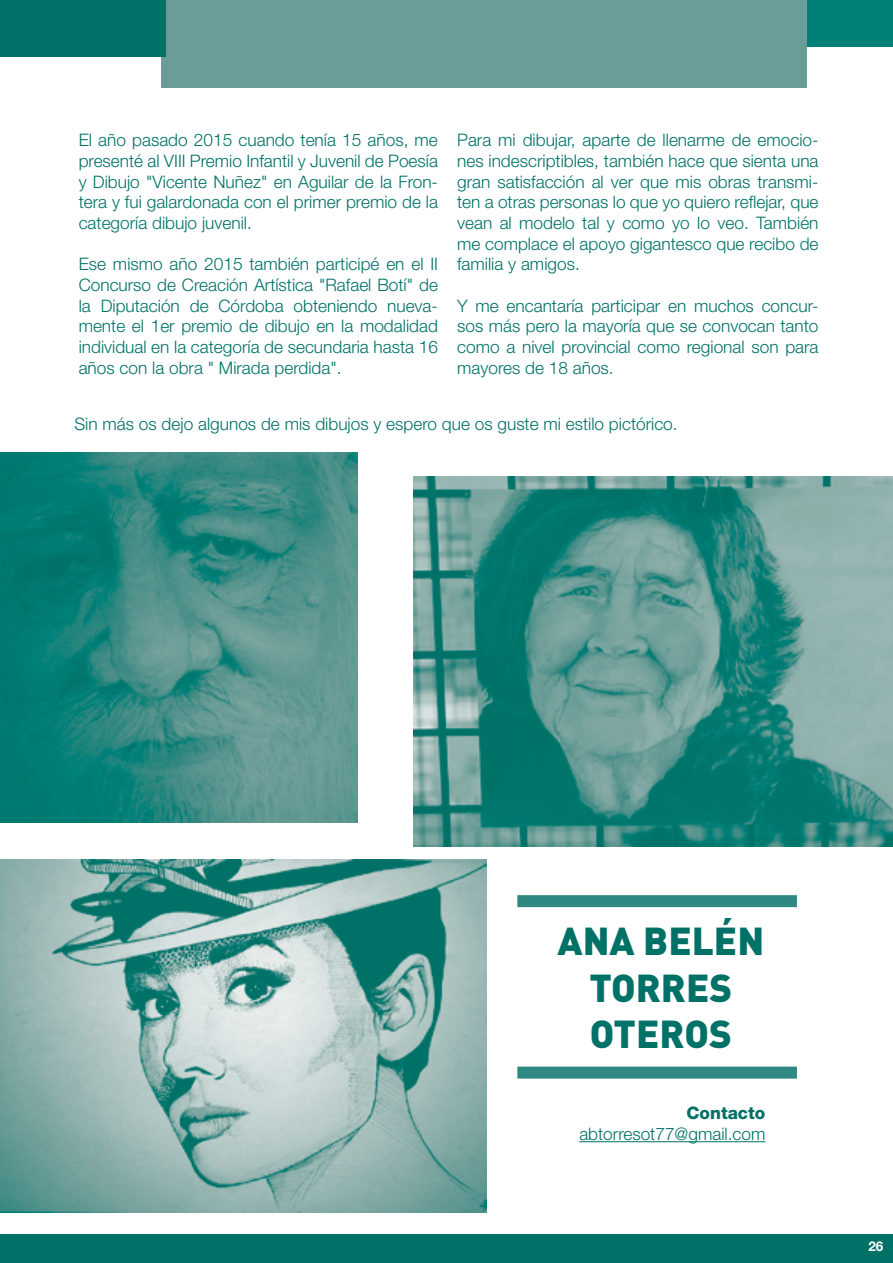
<style>
.page{position:relative;width:893px;height:1263px;background:#fff}
.page>*{position:absolute;margin:0;border:0;box-sizing:border-box;transform-origin:0 0}
.t1{font:900 38.4px/46.2px "DIN Pro";color:#007167;text-align:center}
.t2{font:300 17.25px/20.7px "Helvetica Neue LT Std";color:#007167;text-align:justify}
.t3{font:800 17.25px "Helvetica Neue LT Std";color:#007167}
.t4{font:700 13.5px "Helvetica Neue LT Std";color:#fff}
</style>
<div class="page">
<div style="left:0;top:1235px;width:893px;height:28px;background:#007167"></div>
<img style="left:0;top:453px;width:357px;height:369px">
<img style="left:414px;top:476px;width:479px;height:370px">
<img style="left:0;top:859px;width:486px;height:354px">
<div style="left:461px;top:0;width:432px;height:47px;background:#008078"></div>
<div style="left:161px;top:0;width:646px;height:87px;background:#6a9d97"></div>
<div style="left:0;top:0;width:166px;height:57px;background:#007167"></div>
<div style="left:517px;top:895px;width:280px;height:12px;background:#2f8881"></div>
<div style="left:517px;top:1066px;width:280px;height:12px;background:#2f8881"></div>
<hr style="left:579px;top:1141px;width:186px;height:1px;background:#007167">
<p class="t2" style="left:79px;top:129px;width:361px">El año pasado 2015 cuando tenía 15 años, me presenté al VIII Premio Infantil y Juvenil de Poesía y Dibujo "Vicente Nuñez" en Aguilar de la Fron&shy;tera y fui galardonada con el primer premio de la categoría dibujo juvenil.</p>
<p class="t2" style="left:79px;top:253px;width:361px">Ese mismo año 2015 también participé en el II Concurso de Creación Artística "Rafael Botí" de la Diputación de Córdoba obteniendo nueva&shy;mente el 1er premio de dibujo en la modalidad individual en la categoría de secundaria hasta 16 años con la obra " Mirada perdida".</p>
<p class="t2" style="left:457px;top:129px;width:363px">Para mi dibujar, aparte de llenarme de emocio&shy;nes indescriptibles, también hace que sienta una gran satisfacción al ver que mis obras transmi&shy;ten a otras personas lo que yo quiero reflejar, que vean al modelo tal y como yo lo veo. También me complace el apoyo gigantesco que recibo de familia y amigos.</p>
<p class="t2" style="left:457px;top:295px;width:363px">Y me encantaría participar en muchos concur&shy;sos más pero la mayoría que se convocan tanto como a nivel provincial como regional son para mayores de 18 años.</p>
<p class="t2" style="left:74px;top:414px;width:605px">Sin más os dejo algunos de mis dibujos y espero que os guste mi estilo pictórico.</p>
<h1 class="t1" style="left:557px;top:917px;width:208px">ANA BELÉN<br>TORRES<br>OTEROS</h1>
<p class="t3" style="left:686px;top:1103px;width:80px">Contacto</p>
<p class="t2" style="left:579px;top:1123px;width:188px">abtorresot77@gmail.com</p>
<p class="t4" style="left:868px;top:1238px;width:17px">26</p>
</div>
